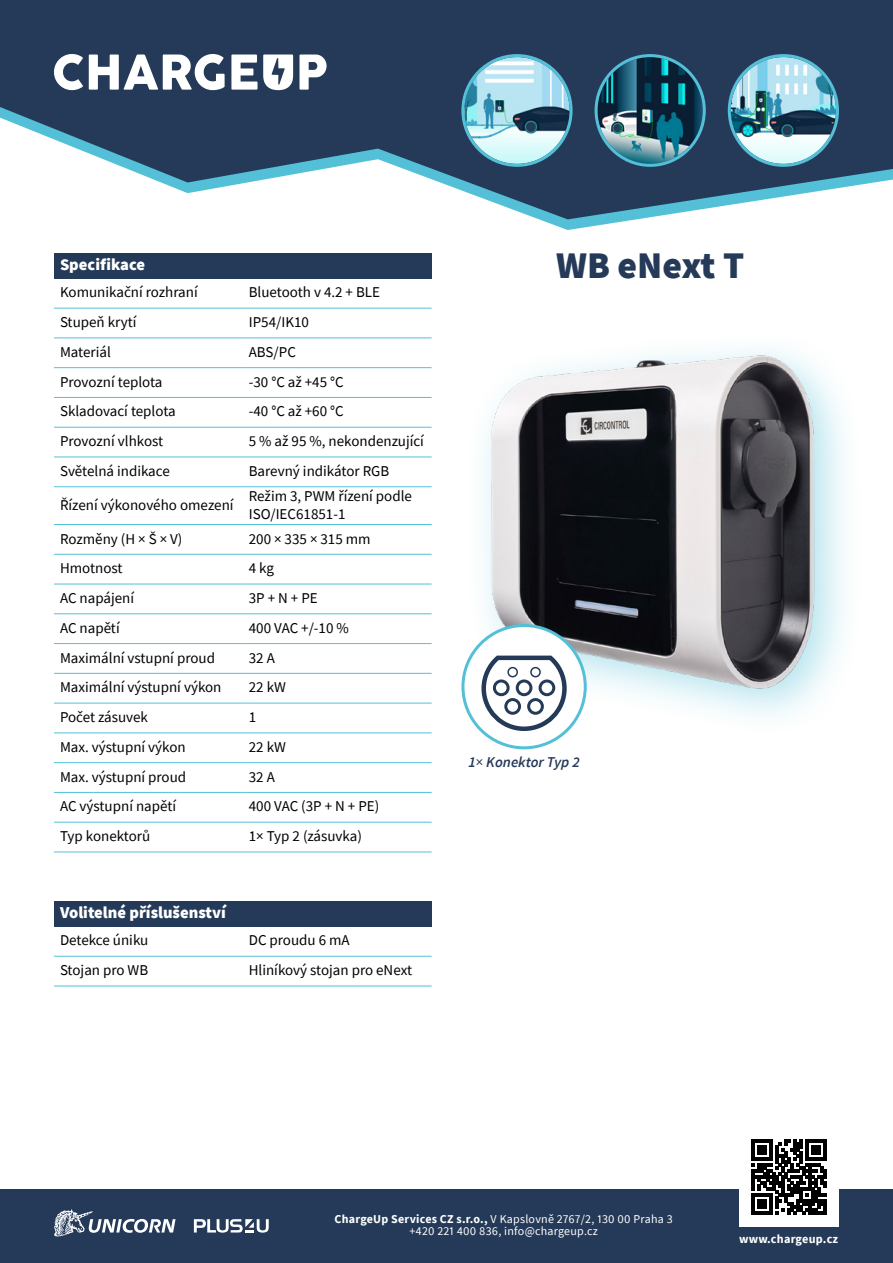
<style>
.page{position:relative;width:893px;height:1263px;background:#fff}
.page>*{position:absolute;margin:0;border:0;box-sizing:border-box;transform-origin:0 0}
.t1{font:900 37.5px "Source Sans Pro";color:#253a58}
.t2{font:900 16.5px "Source Sans Pro";color:#fff}
.t3{font:15px/18px "Source Sans Pro";color:#000}
.t4{font:italic 600 15px "Source Sans Pro";color:#253a58}
.CZ_základní_text{font:700 12.15px "Source Sans Pro";letter-spacing:.02em;color:#fff}
.CZ_základní_text-2{font:12px/12px "Source Sans Pro";letter-spacing:.02em;color:#fff;text-align:center}
.s1{font-weight:400;font-style:normal}
.s2{font-weight:700}
</style>
<div class="page">
<svg style="left:0;top:0;width:893px;height:219px;fill:#253a58"></svg>
<img style="left:731px;top:57px;width:105px;height:107px">
<div style="left:728px;top:54px;width:111px;height:113px;border:3px solid #53c0d8;border-radius:50%"></div>
<img style="left:464px;top:57px;width:106px;height:107px">
<div style="left:461px;top:54px;width:112px;height:113px;border:3px solid #53c0d8;border-radius:50%"></div>
<img style="left:598px;top:57px;width:105px;height:107px">
<div style="left:595px;top:54px;width:111px;height:113px;border:3px solid #53c0d8;border-radius:50%"></div>
<div style="left:0;top:1189px;width:893px;height:74px;background:#253a58"></div>
<div style="left:739px;top:1127px;width:99px;height:100px;background:#fff"></div>
<svg style="left:751px;top:1139px;width:75px;height:76px"></svg>
<div style="left:465px;top:330px;width:398px;height:406px;background:#53c0d8;opacity:.45"></div>
<img style="left:478px;top:330px;width:345px;height:383px">
<div style="left:54px;top:253px;width:378px;height:25px;background:#253a58"></div>
<hr style="left:54px;top:308px;width:189px;height:1px;background:#53c0d8">
<hr style="left:243px;top:308px;width:189px;height:1px;background:#53c0d8">
<hr style="left:54px;top:337px;width:189px;height:1px;background:#53c0d8">
<hr style="left:243px;top:337px;width:189px;height:1px;background:#53c0d8">
<hr style="left:54px;top:367px;width:189px;height:1px;background:#53c0d8">
<hr style="left:243px;top:367px;width:189px;height:1px;background:#53c0d8">
<hr style="left:54px;top:397px;width:189px;height:1px;background:#53c0d8">
<hr style="left:243px;top:397px;width:189px;height:1px;background:#53c0d8">
<hr style="left:54px;top:427px;width:189px;height:1px;background:#53c0d8">
<hr style="left:243px;top:427px;width:189px;height:1px;background:#53c0d8">
<hr style="left:54px;top:457px;width:189px;height:1px;background:#53c0d8">
<hr style="left:243px;top:457px;width:189px;height:1px;background:#53c0d8">
<hr style="left:54px;top:486px;width:189px;height:1px;background:#53c0d8">
<hr style="left:243px;top:486px;width:189px;height:1px;background:#53c0d8">
<hr style="left:54px;top:524px;width:189px;height:1px;background:#53c0d8">
<hr style="left:243px;top:524px;width:189px;height:1px;background:#53c0d8">
<hr style="left:54px;top:554px;width:189px;height:1px;background:#53c0d8">
<hr style="left:243px;top:554px;width:189px;height:1px;background:#53c0d8">
<hr style="left:54px;top:584px;width:189px;height:1px;background:#53c0d8">
<hr style="left:243px;top:584px;width:189px;height:1px;background:#53c0d8">
<hr style="left:54px;top:613px;width:189px;height:1px;background:#53c0d8">
<hr style="left:243px;top:613px;width:189px;height:1px;background:#53c0d8">
<hr style="left:54px;top:643px;width:189px;height:1px;background:#53c0d8">
<hr style="left:243px;top:643px;width:189px;height:1px;background:#53c0d8">
<hr style="left:54px;top:673px;width:189px;height:1px;background:#53c0d8">
<hr style="left:243px;top:673px;width:189px;height:1px;background:#53c0d8">
<hr style="left:54px;top:703px;width:189px;height:1px;background:#53c0d8">
<hr style="left:243px;top:703px;width:189px;height:1px;background:#53c0d8">
<hr style="left:54px;top:732px;width:189px;height:1px;background:#53c0d8">
<hr style="left:243px;top:732px;width:189px;height:1px;background:#53c0d8">
<hr style="left:54px;top:762px;width:189px;height:1px;background:#53c0d8">
<hr style="left:243px;top:762px;width:189px;height:1px;background:#53c0d8">
<hr style="left:54px;top:792px;width:189px;height:1px;background:#53c0d8">
<hr style="left:243px;top:792px;width:189px;height:1px;background:#53c0d8">
<hr style="left:54px;top:822px;width:189px;height:1px;background:#53c0d8">
<hr style="left:243px;top:822px;width:189px;height:1px;background:#53c0d8">
<hr style="left:54px;top:851px;width:189px;height:1px;background:#53c0d8">
<hr style="left:243px;top:851px;width:189px;height:1px;background:#53c0d8">
<div style="left:54px;top:901px;width:378px;height:25px;background:#253a58"></div>
<hr style="left:54px;top:956px;width:189px;height:1px;background:#53c0d8">
<hr style="left:243px;top:956px;width:189px;height:1px;background:#53c0d8">
<hr style="left:54px;top:986px;width:189px;height:1px;background:#53c0d8">
<hr style="left:243px;top:986px;width:189px;height:1px;background:#53c0d8">
<svg style="left:54px;top:1209px;width:122px;height:27px"></svg>
<svg style="left:194px;top:1219px;width:75px;height:13px"></svg>
<svg style="left:54px;top:54px;width:273px;height:36px"></svg>
<div style="left:463px;top:625px;width:122px;height:123px;background:#fff;border-radius:50%"></div>
<div style="left:461px;top:624px;width:126px;height:125px;border:3px solid #53c0d8;border-radius:50%"></div>
<svg style="left:479px;top:655px;width:90px;height:78px"></svg>
<div style="left:530px;top:667px;width:11px;height:10px;border:2px solid #253a58;border-radius:50%"></div>
<p class="t2" style="left:60px;top:253px;width:87px">Specifikace</p>
<p class="t3" style="left:60px;top:283px;width:139px">Komunikační rozhraní</p>
<p class="t3" style="left:249px;top:283px;width:133px">Bluetooth v 4.2 + BLE</p>
<p class="t3" style="left:60px;top:313px;width:78px">Stupeň krytí</p>
<p class="t3" style="left:249px;top:313px;width:62px">IP54/IK10</p>
<p class="t3" style="left:60px;top:343px;width:52px">Materiál</p>
<p class="t3" style="left:249px;top:343px;width:49px">ABS/PC</p>
<p class="t3" style="left:60px;top:373px;width:104px">Provozní teplota</p>
<p class="t3" style="left:249px;top:373px;width:96px">-30 °C až +45 °C</p>
<p class="t3" style="left:60px;top:402px;width:117px">Skladovací teplota</p>
<p class="t3" style="left:249px;top:402px;width:96px">-40 °C až +60 °C</p>
<p class="t3" style="left:60px;top:432px;width:105px">Provozní vlhkost</p>
<p class="t3" style="left:249px;top:432px;width:177px">5 % až 95 %, nekondenzující</p>
<p class="t3" style="left:60px;top:462px;width:111px">Světelná indikace</p>
<p class="t3" style="left:249px;top:462px;width:142px">Barevný indikátor RGB</p>
<p class="t3" style="left:60px;top:496px;width:175px">Řízení výkonového omezení</p>
<p class="t3" style="left:249px;top:487px;width:165px">Režim 3, PWM řízení podle<br>ISO/IEC61851-1</p>
<p class="t3" style="left:60px;top:529px;width:124px">Rozměny (H × Š × V)</p>
<p class="t3" style="left:249px;top:529px;width:123px">200 × 335 × 315 mm</p>
<p class="t3" style="left:60px;top:559px;width:64px">Hmotnost</p>
<p class="t3" style="left:249px;top:559px;width:27px">4 kg</p>
<p class="t3" style="left:60px;top:589px;width:76px">AC napájení</p>
<p class="t3" style="left:249px;top:589px;width:70px">3P + N + PE</p>
<p class="t3" style="left:60px;top:619px;width:61px">AC napětí</p>
<p class="t3" style="left:249px;top:619px;width:102px">400 VAC +/-10 %</p>
<p class="t3" style="left:60px;top:648px;width:156px">Maximální vstupní proud</p>
<p class="t3" style="left:249px;top:648px;width:28px">32 A</p>
<p class="t3" style="left:60px;top:678px;width:163px">Maximální výstupní výkon</p>
<p class="t3" style="left:249px;top:678px;width:39px">22 kW</p>
<p class="t3" style="left:60px;top:708px;width:89px">Počet zásuvek</p>
<p class="t3" style="left:249px;top:708px;width:9px">1</p>
<p class="t3" style="left:60px;top:738px;width:127px">Max. výstupní výkon</p>
<p class="t3" style="left:249px;top:738px;width:39px">22 kW</p>
<p class="t3" style="left:60px;top:767px;width:128px">Max. výstupní proud</p>
<p class="t3" style="left:249px;top:767px;width:28px">32 A</p>
<p class="t3" style="left:60px;top:797px;width:118px">AC výstupní napětí</p>
<p class="t3" style="left:249px;top:797px;width:132px">400 VAC (3P + N + PE)</p>
<p class="t3" style="left:60px;top:827px;width:92px">Typ konektorů</p>
<p class="t3" style="left:249px;top:827px;width:115px">1× Typ 2 (zásuvka)</p>
<p class="t2" style="left:60px;top:901px;width:167px">Volitelné příslušenství</p>
<p class="t3" style="left:60px;top:931px;width:90px">Detekce úniku</p>
<p class="t3" style="left:249px;top:931px;width:102px">DC proudu 6 mA</p>
<p class="t3" style="left:60px;top:961px;width:90px">Stojan pro WB</p>
<p class="t3" style="left:249px;top:961px;width:165px">Hliníkový stojan pro eNext</p>
<p class="t1" style="left:556px;top:239px;width:190px">WB eNext T</p>
<p class="t4" style="left:468px;top:752px;width:113px">1<span class="s1">×</span> Konektor Typ 2</p>
<p class="CZ_základní_text-2" style="left:335px;top:1213px;width:340px"><span class="s2">ChargeUp Services CZ s.r.o.,</span> V Kapslovně 2767/2, 130 00 Praha 3 +420 221 400 836, info@chargeup.cz</p>
<p class="CZ_základní_text" style="left:739px;top:1231px;width:101px">www.chargeup.cz</p>
</div>
